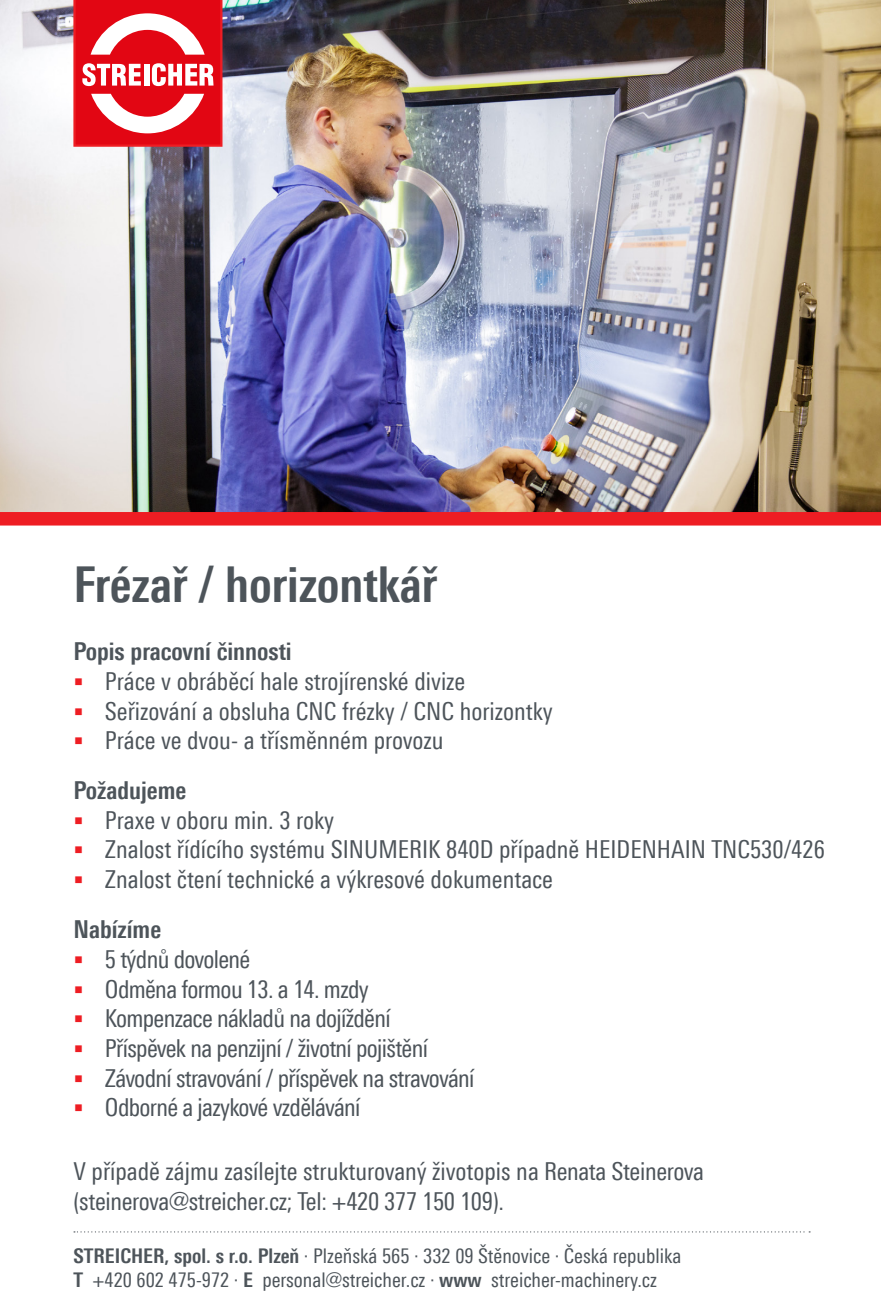
<style>
.page{position:relative;width:881px;height:1308px;background:#fff}
.page>*{position:absolute;margin:0;border:0;box-sizing:border-box;transform-origin:0 0}
.t1{font:700 condensed 49.5px "Univers Next Pro";color:#4d545a}
.t2{font:24.75px/29.7px "Linotype Univers 420 Cn";letter-spacing:-.01em;color:#4d545a}
.t3{font:700 condensed 24.75px "Univers Next Pro";color:#4d545a}
.t4{font:20.25px "Linotype Univers 420 Cn";color:#4d545a}
.s1{font-family:"Univers Next Pro";font-weight:700;font-stretch:condensed}
</style>
<div class="page">
<img style="left:0;top:0;width:880px;height:512px">
<svg style="left:73px;top:0;width:149px;height:147px"></svg>
<svg style="left:74px;top:1231px;width:735px;height:1px"></svg>
<div style="left:0;top:512px;width:880px;height:13px;background:#ee1d23"></div>
<p class="t1" style="left:73px;top:555px;width:365px">Frézař / horizontkář</p>
<p class="t3" style="left:73px;top:636px;width:220px">Popis pracovní činnosti</p>
<p class="t2" style="left:105px;top:666px;width:362px">Práce v obráběcí hale strojírenské divize</p>
<p class="t2" style="left:105px;top:695px;width:449px">Seřizování a obsluha CNC frézky / CNC horizontky</p>
<p class="t2" style="left:105px;top:725px;width:340px">Práce ve dvou- a třísměnném provozu</p>
<p class="t3" style="left:73px;top:775px;width:114px">Požadujeme</p>
<p class="t2" style="left:105px;top:804px;width:230px">Praxe v oboru min. 3 roky</p>
<p class="t2" style="left:105px;top:834px;width:721px">Znalost řídícího systému SINUMERIK 840D případně HEIDENHAIN TNC530/426</p>
<p class="t2" style="left:105px;top:864px;width:449px">Znalost čtení technické a výkresové dokumentace</p>
<p class="t3" style="left:73px;top:914px;width:89px">Nabízíme</p>
<p class="t2" style="left:105px;top:944px;width:147px">5 týdnů dovolené</p>
<p class="t2" style="left:105px;top:973px;width:265px">Odměna formou 13. a 14. mzdy</p>
<p class="t2" style="left:105px;top:1003px;width:287px">Kompenzace nákladů na dojíždění</p>
<p class="t2" style="left:105px;top:1033px;width:324px">Příspěvek na penzijní / životní pojištění</p>
<p class="t2" style="left:105px;top:1062px;width:371px">Závodní stravování / příspěvek na stravování</p>
<p class="t2" style="left:105px;top:1092px;width:257px">Odborné a jazykové vzdělávání</p>
<p class="t2" style="left:73px;top:1156px;width:632px">V případě zájmu zasílejte strukturovaný životopis na Renata Steinerova (steinerova@streicher.cz; Tel: +420 377 150 109).</p>
<p class="t4" style="left:73px;top:1243px;width:609px"><span class="s1">STREICHER, spol. s r.o. Plzeň</span> · Plzeňská 565 · 332 09 Štěnovice · Česká republika</p>
<p class="t4" style="left:73px;top:1267px;width:585px"><span class="s1">T</span> +420 602 475-972 · <span class="s1">E</span> personal@streicher.cz · <span class="s1">www</span> streicher-machinery.cz</p>
</div>
